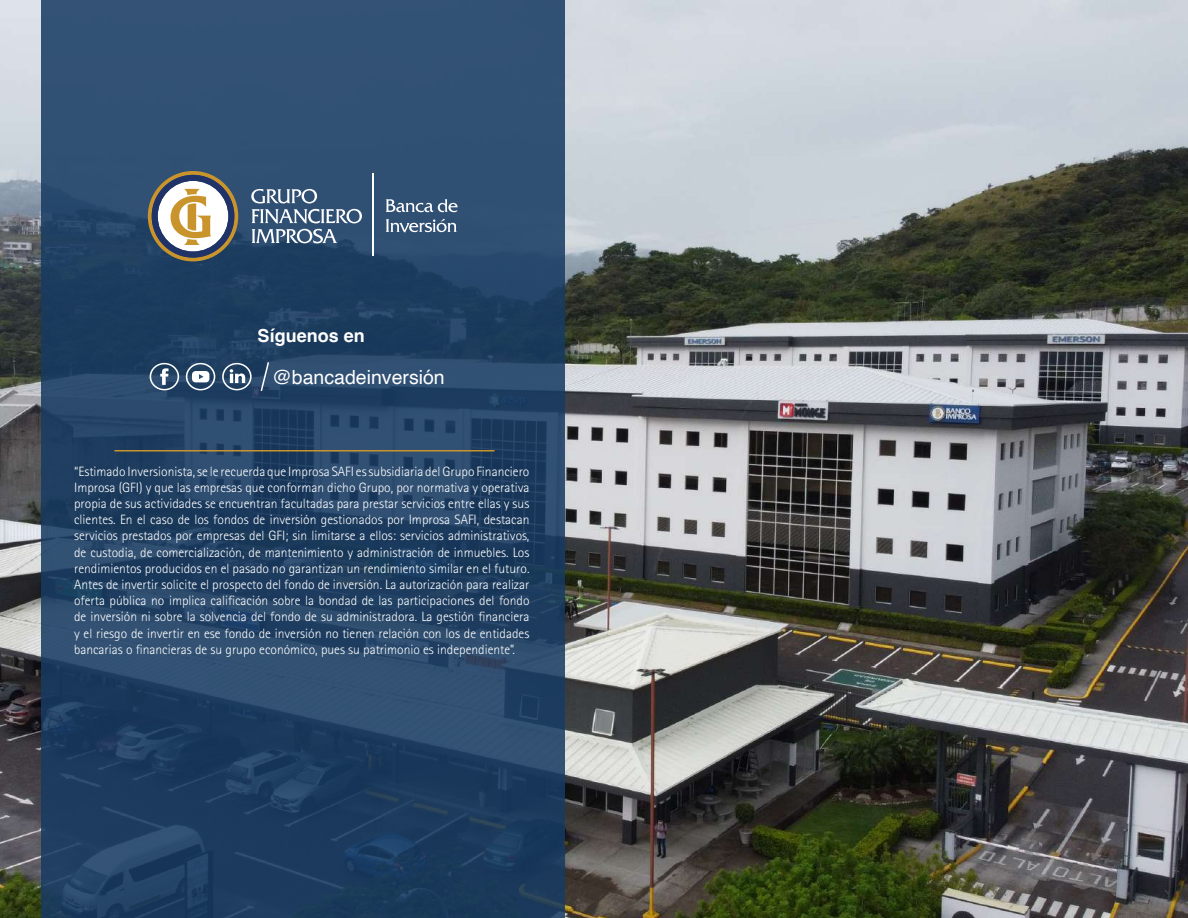
<style>
.page{position:relative;width:1188px;height:918px;background:#fff}
.page>*{position:absolute;margin:0;border:0;box-sizing:border-box;transform-origin:0 0}
.t1{font:19.5px "Helvetica";color:#fff}
.t2{font:700 18px "Helvetica";color:#fff}
.t3{font:300 13.5px/16.2px "Rotis Sans Serif Std";color:#fff;text-align:justify}
</style>
<div class="page">
<img style="left:0;top:0;width:1188px;height:918px">
<svg style="left:41px;top:0;width:524px;height:918px;background:#254467"></svg>
<svg style="left:148px;top:171px;width:90px;height:90px"></svg>
<svg style="left:386px;top:199px;width:72px;height:13px"></svg>
<svg style="left:386px;top:219px;width:71px;height:14px"></svg>
<svg style="left:251px;top:189px;width:66px;height:14px"></svg>
<svg style="left:252px;top:209px;width:110px;height:34px;background:#677f98"></svg>
<hr style="left:373px;top:173px;width:1px;height:83px;background:#fff">
<svg style="left:150px;top:363px;width:29px;height:27px"></svg>
<svg style="left:186px;top:363px;width:29px;height:27px"></svg>
<svg style="left:222px;top:363px;width:30px;height:27px"></svg>
<svg style="left:260px;top:361px;width:10px;height:32px"></svg>
<hr style="left:115px;top:450px;width:379px;height:2px;background:#c8942b">
<h2 class="t2" style="left:258px;top:325px;width:109px">Síguenos en</h2>
<h1 class="t1" style="left:272px;top:363px;width:174px">@bancadeinversión</h1>
<p class="t3" style="left:74px;top:463px;width:457px">“Estimado Inversionista, se le recuerda que Improsa SAFI es subsidiaria del Grupo Financiero Improsa (GFI) y que las empresas que conforman dicho Grupo, por normativa y operativa propia de sus actividades se encuentran facultadas para prestar servicios entre ellas y sus clientes. En el caso de los fondos de inversión gestionados por Improsa SAFI, destacan servicios prestados por empresas del GFI; sin limitarse a ellos: servicios administrativos, de custodia, de comercialización, de mantenimiento y administración de inmuebles. Los rendimientos producidos en el pasado no garantizan un rendimiento similar en el futuro.<br>Antes de invertir solicite el prospecto del fondo de inversión. La autorización para realizar oferta pública no implica calificación sobre la bondad de las participaciones del fondo de inversión ni sobre la solvencia del fondo de su administradora. La gestión financiera y el riesgo de invertir en ese fondo de inversión no tienen relación con los de entidades bancarias o financieras de su grupo económico, pues su patrimonio es independiente”.</p>
</div>
